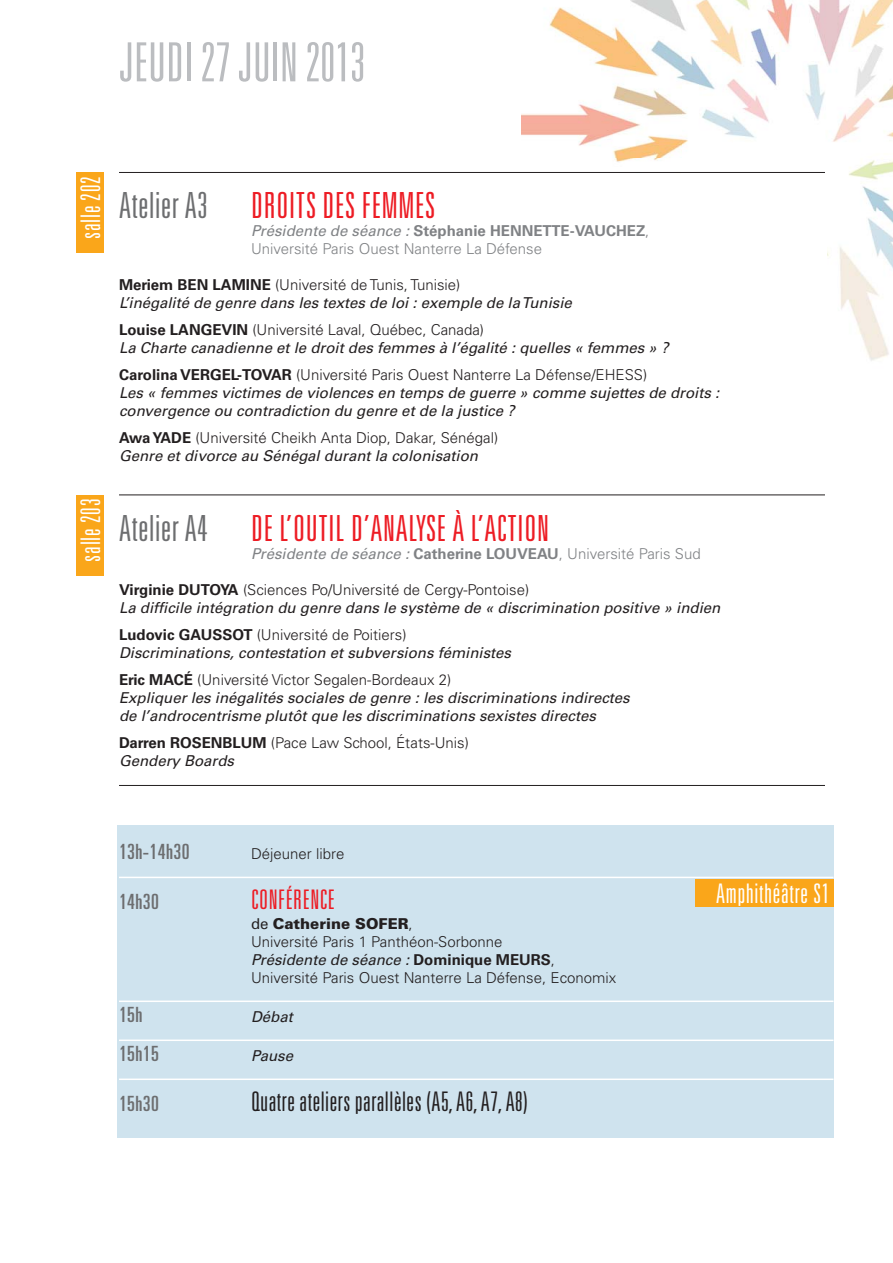
<style>
.page{position:relative;width:893px;height:1263px;background:#fff}
.page>*{position:absolute;margin:0;border:0;box-sizing:border-box;transform-origin:0 0}
.t1{font:300 ultra-condensed 54px "Univers";color:#bbbdc0}
.t2{font:300 ultra-condensed 36px "Univers";letter-spacing:.02em;color:#ed1c24}
.t3{font:300 ultra-condensed 27px "Univers";letter-spacing:.02em;color:#231f20}
.t4{font:300 ultra-condensed 27px "Univers";letter-spacing:.03em;color:#fff}
.t5{font:300 ultra-condensed 27px "Univers";letter-spacing:.02em;color:#ed1c24}
.t6{font:ultra-condensed 21px "Univers";letter-spacing:.02em;color:#6d6e70}
.t7{font:italic 15px/18px "Univers";color:#231f20}
.t8{font:300 15px/18px "Univers";color:#231f20}
.t9{font:300 15px/18px "Univers";color:#808285}
.t10{font:italic 15px "Univers";color:#808285}
.s1{color:#6d6e70}
.s2{font-weight:400;font-style:italic}
.s3{font-weight:700}
.s4{font-weight:700;font-style:normal}
.s5{font-weight:300;font-style:normal}
.s6{font-weight:400}
.s7{font-weight:900}
</style>
<div class="page">
<img style="left:522px;top:0;width:371px;height:361px">
<div style="left:117px;top:825px;width:716px;height:312px;background:#cfe3ee"></div>
<div style="left:104px;top:174px;width:723px;height:445px;background:#fff"></div>
<hr style="left:119px;top:877px;width:714px;height:1px;background:#fff">
<hr style="left:119px;top:1001px;width:714px;height:1px;background:#fff">
<hr style="left:119px;top:1040px;width:714px;height:1px;background:#fff">
<hr style="left:119px;top:1079px;width:714px;height:1px;background:#fff">
<hr style="left:119px;top:495px;width:706px;height:1px;background:#231f20">
<hr style="left:119px;top:785px;width:706px;height:1px;background:#231f20">
<hr style="left:119px;top:172px;width:706px;height:1px;background:#231f20">
<div style="left:76px;top:172px;width:28px;height:81px;background:#faa61a"></div>
<div style="left:76px;top:495px;width:28px;height:81px;background:#faa61a"></div>
<div style="left:695px;top:879px;width:138px;height:28px;background:#faa61a"></div>
<h1 class="t1" style="left:119px;top:42px;width:247px">JEUDI 27 JUIN 2013</h1>
<h3 class="t4" style="left:81px;top:239px;width:64px;rotate:-90deg">salle 202</h3>
<h3 class="t4" style="left:81px;top:562px;width:64px;rotate:-90deg">salle 203</h3>
<h2 class="t2" style="left:119px;top:192px;width:318px"><span class="s1">Atelier A3</span> DROITS DES FEMMES</h2>
<p class="t9" style="left:251px;top:223px;width:400px"><span class="s2">Présidente de séance :</span> <span class="s3">Stéphanie HENNETTE-VAUCHEZ</span>,<br>Université Paris Ouest Nanterre La Défense</p>
<p class="t7" style="left:119px;top:277px;width:454px"><span class="s4">Meriem BEN LAMINE</span> <span class="s5">(Université de Tunis, Tunisie)<br></span>L’inégalité de genre dans les textes de loi : exemple de la Tunisie</p>
<p class="t7" style="left:119px;top:322px;width:551px"><span class="s4">Louise LANGEVIN</span> <span class="s5">(Université Laval, Québec, Canada)<br></span>La Charte canadienne et le droit des femmes à l’égalité : quelles « femmes » ?</p>
<p class="t7" style="left:119px;top:367px;width:602px"><span class="s4">Carolina VERGEL-TOVAR</span> <span class="s5">(Université Paris Ouest Nanterre La Défense/EHESS)<br></span>Les « femmes victimes de violences en temps de guerre » comme sujettes de droits : convergence ou contradiction du genre et de la justice ?</p>
<p class="t7" style="left:119px;top:430px;width:381px"><span class="s4">Awa YADE</span> <span class="s5">(Université Cheikh Anta Diop, Dakar, Sénégal)<br></span>Genre et divorce au Sénégal durant la colonisation</p>
<h2 class="t2" style="left:119px;top:515px;width:431px"><span class="s1">Atelier A4</span> DE L’OUTIL D’ANALYSE À L’ACTION</h2>
<p class="t10" style="left:251px;top:548px;width:451px">Présidente de séance : <span class="s4">Catherine LOUVEAU</span><span class="s5">, Université Paris Sud</span></p>
<p class="t7" style="left:119px;top:582px;width:603px"><span class="s4">Virginie DUTOYA</span> <span class="s5">(Sciences Po/Université de Cergy-Pontoise)<br></span>La difficile intégration du genre dans le système de « discrimination positive » indien</p>
<p class="t7" style="left:119px;top:627px;width:393px"><span class="s4">Ludovic GAUSSOT</span> <span class="s5">(Université de Poitiers)<br></span>Discriminations, contestation et subversions féministes</p>
<p class="t7" style="left:119px;top:672px;width:512px"><span class="s4">Eric MACÉ</span> <span class="s5">(Université Victor Segalen-Bordeaux 2)<br></span>Expliquer les inégalités sociales de genre : les discriminations indirectes de l’androcentrisme plutôt que les discriminations sexistes directes</p>
<p class="t8" style="left:119px;top:735px;width:351px"><span class="s3">Darren ROSENBLUM</span> (Pace Law School, États-Unis)<br><span class="s2">Gendery Boards</span></p>
<h3 class="t6" style="left:119px;top:843px;width:72px">13h-14h30</h3>
<p class="t8" style="left:251px;top:846px;width:95px">Déjeuner libre</p>
<h3 class="t6" style="left:119px;top:894px;width:41px">14h30</h3>
<h3 class="t5" style="left:251px;top:890px;width:85px">CONFÉRENCE</h3>
<p class="t8" style="left:251px;top:916px;width:367px"><span class="s6">de</span> <span class="s7">Catherine SOFER</span>,<br>Université Paris 1 Panthéon-Sorbonne<br><span class="s2">Présidente de séance :</span> <span class="s3">Dominique MEURS</span>, Université Paris Ouest Nanterre La Défense, Economix</p>
<h3 class="t6" style="left:119px;top:1006px;width:25px">15h</h3>
<p class="t7" style="left:251px;top:1009px;width:43px">Débat</p>
<h3 class="t6" style="left:119px;top:1045px;width:41px">15h15</h3>
<p class="t7" style="left:251px;top:1048px;width:44px">Pause</p>
<h3 class="t6" style="left:119px;top:1096px;width:41px">15h30</h3>
<h3 class="t3" style="left:251px;top:1091px;width:278px">Quatre ateliers parallèles (A5, A6, A7, A8)</h3>
<h3 class="t4" style="left:716px;top:883px;width:115px">Amphithéâtre S1</h3>
</div>
